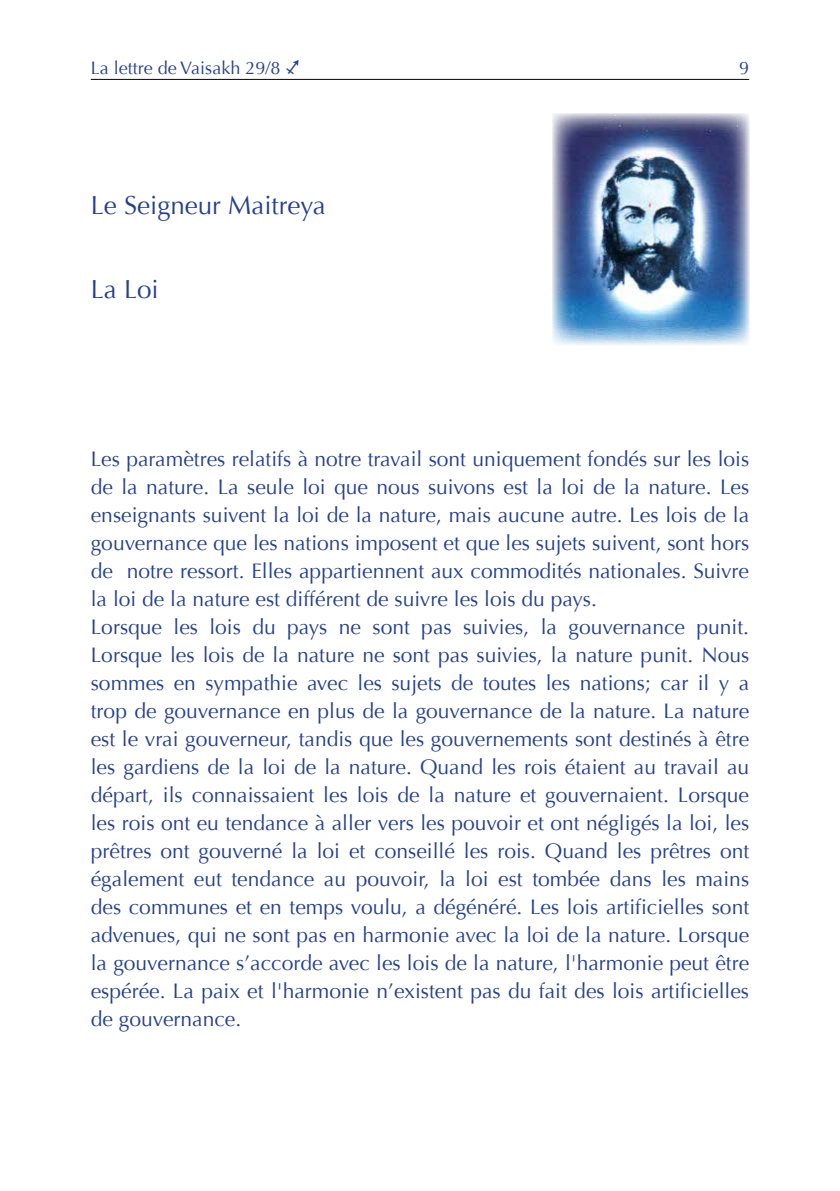
<style>
.page{position:relative;width:840px;height:1191px;background:#fff}
.page>*{position:absolute;margin:0;border:0;box-sizing:border-box;transform-origin:0 0}
.t1{font:26px "Optima";color:#25408f}
.t2{font:21px/28px "Optima";color:#25408f}
.t3{font:18px "Optima";color:#25408f}
.s1{font-family:"Glyphs"}
</style>
<div class="page">
<hr style="left:91px;top:79px;width:657px;height:1px;background:#000">
<img style="left:552px;top:113px;width:196px;height:232px">
<p class="t3" style="left:91px;top:57px;width:210px">La lettre de Vaisakh 29/8 <span class="s1">9</span></p>
<p class="t3" style="left:738px;top:57px;width:12px">9</p>
<p class="t1" style="left:91px;top:190px;width:236px">Le Seigneur Maitreya</p>
<p class="t1" style="left:91px;top:274px;width:69px">La Loi</p>
<p class="t2" style="left:91px;top:445px;width:659px">Les paramètres relatifs à notre travail sont uniquement fondés sur les lois de la nature. La seule loi que nous suivons est la loi de la nature. Les enseignants suivent la loi de la nature, mais aucune autre. Les lois de la gouvernance que les nations imposent et que les sujets suivent, sont hors de notre ressort. Elles appartiennent aux commodités nationales. Suivre la loi de la nature est différent de suivre les lois du pays.<br>Lorsque les lois du pays ne sont pas suivies, la gouvernance punit.<br>Lorsque les lois de la nature ne sont pas suivies, la nature punit. Nous sommes en sympathie avec les sujets de toutes les nations; car il y a trop de gouvernance en plus de la gouvernance de la nature. La nature est le vrai gouverneur, tandis que les gouvernements sont destinés à être les gardiens de la loi de la nature. Quand les rois étaient au travail au départ, ils connaissaient les lois de la nature et gouvernaient. Lorsque les rois ont eu tendance à aller vers les pouvoir et ont négligés la loi, les prêtres ont gouverné la loi et conseillé les rois. Quand les prêtres ont également eut tendance au pouvoir, la loi est tombée dans les mains des communes et en temps voulu, a dégénéré. Les lois artificielles sont advenues, qui ne sont pas en harmonie avec la loi de la nature. Lorsque la gouvernance s’accorde avec les lois de la nature, l'harmonie peut être espérée. La paix et l'harmonie n’existent pas du fait des lois artificielles de gouvernance.</p>
</div>
